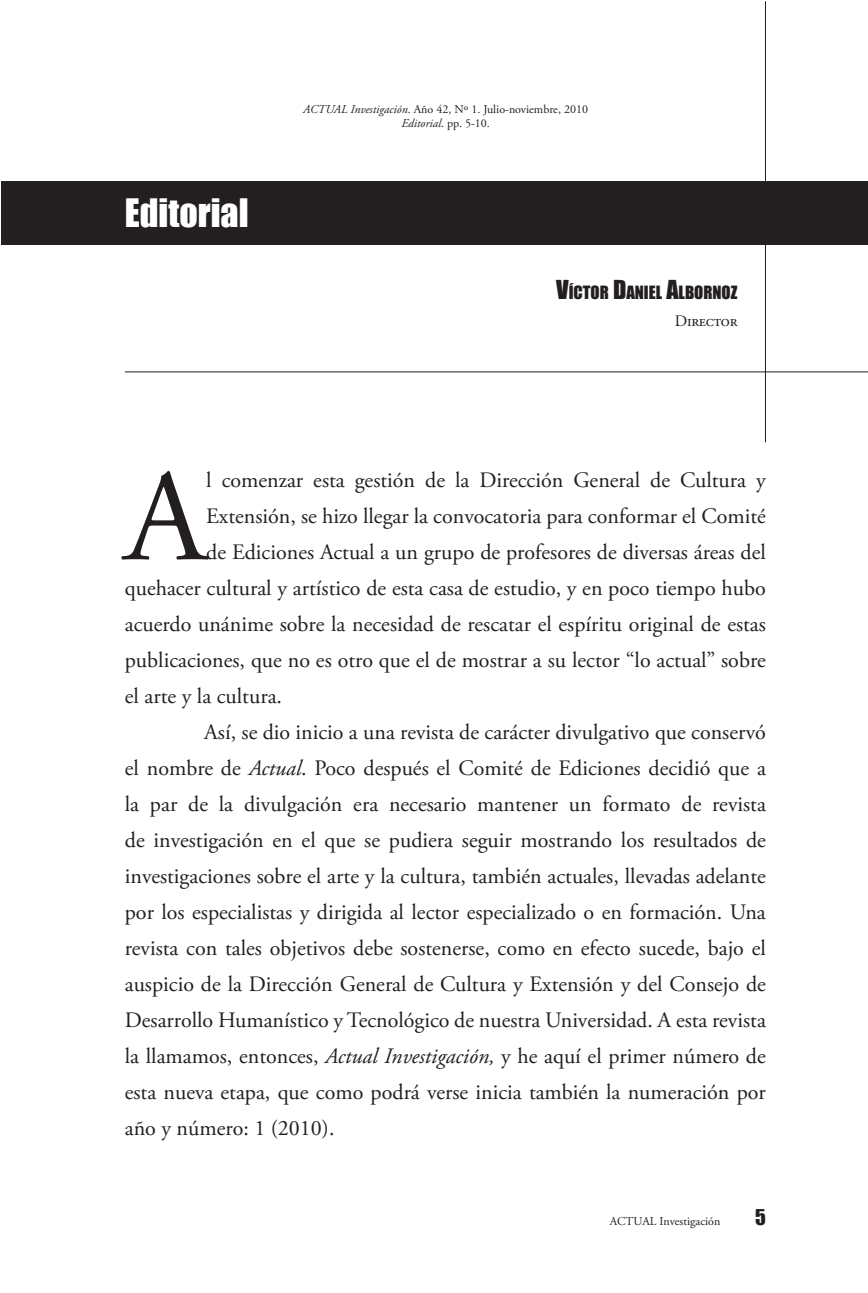
<style>
.page{position:relative;width:868px;height:1293px;background:#fff}
.page>*{position:absolute;margin:0;border:0;box-sizing:border-box;transform-origin:0 0}
.t1{font:130.6px "Adobe Garamond Pro";color:#231f20}
.t2{font:36px "Impact";color:#fff}
.t3{font:22px "Adobe Garamond Pro";color:#231f20}
.t4{font:20px "Impact";color:#231f20}
.t5{font:16.8px "Impact";color:#231f20}
.t6{font:16px "Adobe Garamond Pro";letter-spacing:-.01em;color:#231f20}
.t7{font:12px/14.4px "Adobe Garamond Pro";color:#231f20;text-align:center}
.s1{font-style:italic}
.s2{font-size:24px}
</style>
<div class="page">
<hr style="left:764px;top:1px;width:1px;height:441px;background:#231f20">
<div style="left:1px;top:181px;width:866px;height:63px;background:#231f20"></div>
<hr style="left:125px;top:371px;width:742px;height:1px;background:#231f20">
<h2 class="t2" style="left:125px;top:185px;width:125px">Editorial</h2>
<p class="t7" style="left:303px;top:102px;width:286px"><span class="s1">ACTUAL Investigación</span>. Año 42, Nº 1. Julio-noviembre, 2010<br><span class="s1">Editorial</span>. pp. 5-10.</p>
<p class="t5" style="left:556px;top:279px;width:183px"><span class="s2">V</span>ÍCTOR <span class="s2">D</span>ANIEL <span class="s2">A</span>LBORNOZ</p>
<p class="t6" style="left:674px;top:312px;width:64px">Director</p>
<h1 class="t1" style="left:125px;top:439px;width:83px">A</h1>
<p class="t3" style="left:206px;top:467px;width:561px">l comenzar esta gestión de la Dirección General de Cultura y</p>
<p class="t3" style="left:206px;top:503px;width:561px">Extensión, se hizo llegar la convocatoria para conformar el Comité</p>
<p class="t3" style="left:206px;top:539px;width:561px">de Ediciones Actual a un grupo de profesores de diversas áreas del</p>
<p class="t3" style="left:125px;top:575px;width:642px">quehacer cultural y artístico de esta casa de estudio, y en poco tiempo hubo</p>
<p class="t3" style="left:125px;top:611px;width:642px">acuerdo unánime sobre la necesidad de rescatar el espíritu original de estas</p>
<p class="t3" style="left:125px;top:647px;width:642px">publicaciones, que no es otro que el de mostrar a su lector “lo actual” sobre</p>
<p class="t3" style="left:125px;top:683px;width:159px">el arte y la cultura.</p>
<p class="t3" style="left:204px;top:719px;width:563px">Así, se dio inicio a una revista de carácter divulgativo que conservó</p>
<p class="t3" style="left:125px;top:755px;width:642px">el nombre de <span class="s1">Actual</span>. Poco después el Comité de Ediciones decidió que a</p>
<p class="t3" style="left:125px;top:791px;width:642px">la par de la divulgación era necesario mantener un formato de revista</p>
<p class="t3" style="left:125px;top:827px;width:642px">de investigación en el que se pudiera seguir mostrando los resultados de</p>
<p class="t3" style="left:125px;top:863px;width:642px">investigaciones sobre el arte y la cultura, también actuales, llevadas adelante</p>
<p class="t3" style="left:125px;top:899px;width:642px">por los especialistas y dirigida al lector especializado o en formación. Una</p>
<p class="t3" style="left:125px;top:935px;width:642px">revista con tales objetivos debe sostenerse, como en efecto sucede, bajo el</p>
<p class="t3" style="left:125px;top:971px;width:642px">auspicio de la Dirección General de Cultura y Extensión y del Consejo de</p>
<p class="t3" style="left:125px;top:1007px;width:642px">Desarrollo Humanístico y Tecnológico de nuestra Universidad. A esta revista</p>
<p class="t3" style="left:125px;top:1043px;width:642px">la llamamos, entonces, <span class="s1">Actual Investigación,</span> y he aquí el primer número de</p>
<p class="t3" style="left:125px;top:1079px;width:642px">esta nueva etapa, que como podrá verse inicia también la numeración por</p>
<p class="t3" style="left:125px;top:1115px;width:211px">año y número: 1 (2010).</p>
<p class="t7" style="left:610px;top:1214px;width:112px">ACTUAL Investigación</p>
<p class="t4" style="left:755px;top:1201px;width:12px">5</p>
</div>
